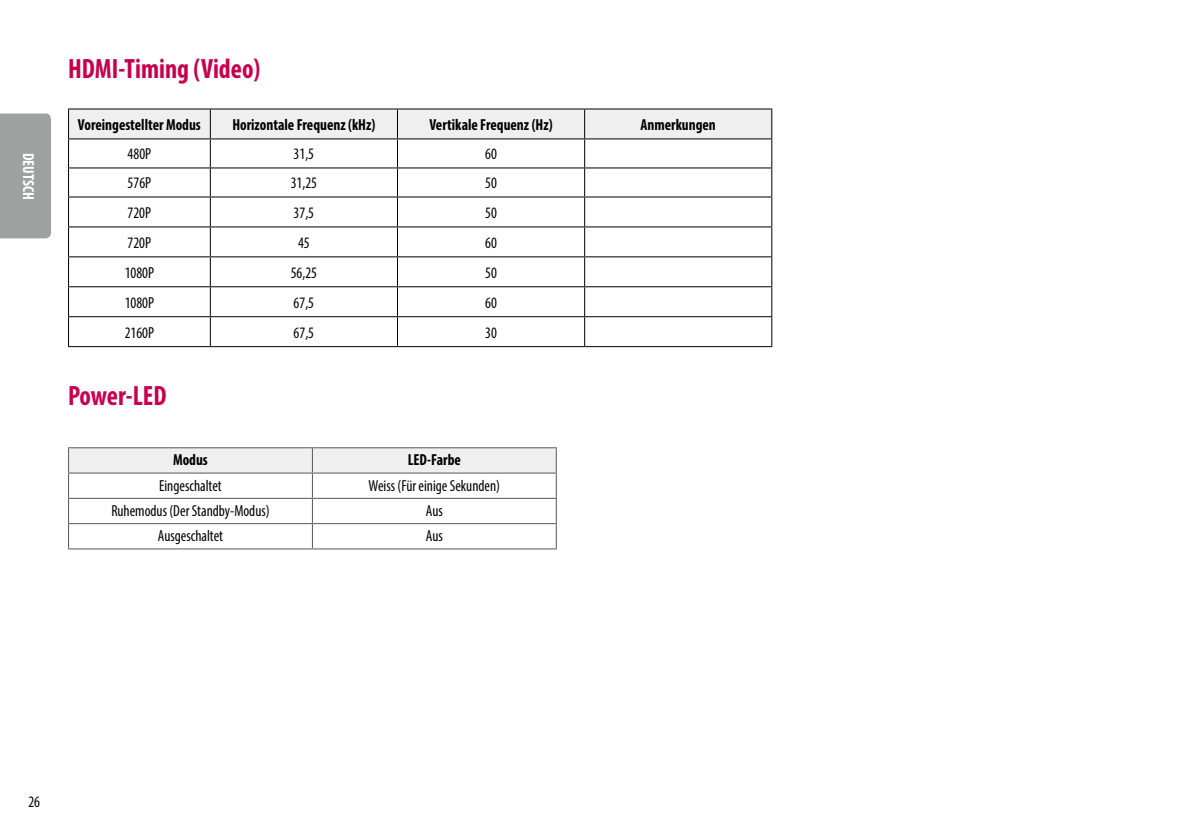
<style>
.page{position:relative;width:1191px;height:840px;background:#fff}
.page>*{position:absolute;margin:0;border:0;box-sizing:border-box;transform-origin:0 0}
.t1{font:700 condensed 28px "Myriad Pro";color:#c7004e;scale:.95 1}
.t2{font:condensed 16px "Myriad Pro";color:#000;scale:.95 1}
.t3{font:700 condensed 16px "Myriad Pro";color:#000;scale:.95 1}
.t4{font:700 condensed 16px "Myriad Pro";color:#fff;scale:.95 1}
</style>
<div class="page">
<div style="left:0;top:113px;width:51px;height:125px;background:#9fa0a0"></div>
<hr style="left:68px;top:108px;width:142px;height:1px;background:#000">
<hr style="left:210px;top:108px;width:187px;height:1px;background:#000">
<hr style="left:397px;top:108px;width:187px;height:1px;background:#000">
<hr style="left:584px;top:108px;width:188px;height:1px;background:#000">
<svg style="left:68px;top:109px;width:704px;height:237px"></svg>
<hr style="left:68px;top:346px;width:142px;height:1px;background:#000">
<hr style="left:210px;top:346px;width:187px;height:1px;background:#000">
<hr style="left:397px;top:346px;width:187px;height:1px;background:#000">
<hr style="left:584px;top:346px;width:188px;height:1px;background:#000">
<svg style="left:68px;top:447px;width:489px;height:101px"></svg>
<hr style="left:68px;top:548px;width:244px;height:1px;background:#595757">
<hr style="left:312px;top:548px;width:245px;height:1px;background:#595757">
<p class="t4" style="left:38px;top:152px;width:51px;rotate:90deg">DEUTSCH</p>
<h1 class="t1" style="left:68px;top:51px;width:204px">HDMI-Timing (Video)</h1>
<p class="t3" style="left:78px;top:114px;width:131px">Voreingestellter Modus</p>
<p class="t3" style="left:232px;top:114px;width:152px">Horizontale Frequenz (kHz)</p>
<p class="t3" style="left:429px;top:114px;width:131px">Vertikale Frequenz (Hz)</p>
<p class="t3" style="left:640px;top:114px;width:81px">Anmerkungen</p>
<p class="t2" style="left:128px;top:144px;width:26px">480P</p>
<p class="t2" style="left:294px;top:144px;width:23px">31,5</p>
<p class="t2" style="left:485px;top:144px;width:14px">60</p>
<p class="t2" style="left:128px;top:173px;width:26px">576P</p>
<p class="t2" style="left:291px;top:173px;width:29px">31,25</p>
<p class="t2" style="left:485px;top:173px;width:14px">50</p>
<p class="t2" style="left:128px;top:203px;width:26px">720P</p>
<p class="t2" style="left:294px;top:203px;width:23px">37,5</p>
<p class="t2" style="left:485px;top:203px;width:14px">50</p>
<p class="t2" style="left:128px;top:233px;width:26px">720P</p>
<p class="t2" style="left:298px;top:233px;width:14px">45</p>
<p class="t2" style="left:485px;top:233px;width:14px">60</p>
<p class="t2" style="left:125px;top:263px;width:33px">1080P</p>
<p class="t2" style="left:291px;top:263px;width:29px">56,25</p>
<p class="t2" style="left:485px;top:263px;width:14px">50</p>
<p class="t2" style="left:125px;top:292px;width:33px">1080P</p>
<p class="t2" style="left:294px;top:292px;width:23px">67,5</p>
<p class="t2" style="left:485px;top:292px;width:14px">60</p>
<p class="t2" style="left:125px;top:322px;width:33px">2160P</p>
<p class="t2" style="left:294px;top:322px;width:23px">67,5</p>
<p class="t2" style="left:485px;top:322px;width:14px">30</p>
<h1 class="t1" style="left:68px;top:378px;width:105px">Power-LED</h1>
<p class="t3" style="left:173px;top:450px;width:38px">Modus</p>
<p class="t3" style="left:408px;top:450px;width:57px">LED-Farbe</p>
<p class="t2" style="left:159px;top:475px;width:67px">Eingeschaltet</p>
<p class="t2" style="left:369px;top:475px;width:140px">Weiss (Für einige Sekunden)</p>
<p class="t2" style="left:111px;top:501px;width:168px">Ruhemodus (Der Standby-Modus)</p>
<p class="t2" style="left:426px;top:501px;width:19px">Aus</p>
<p class="t2" style="left:158px;top:526px;width:70px">Ausgeschaltet</p>
<p class="t2" style="left:426px;top:526px;width:19px">Aus</p>
<p class="t2" style="left:28px;top:791px;width:14px">26</p>
</div>
